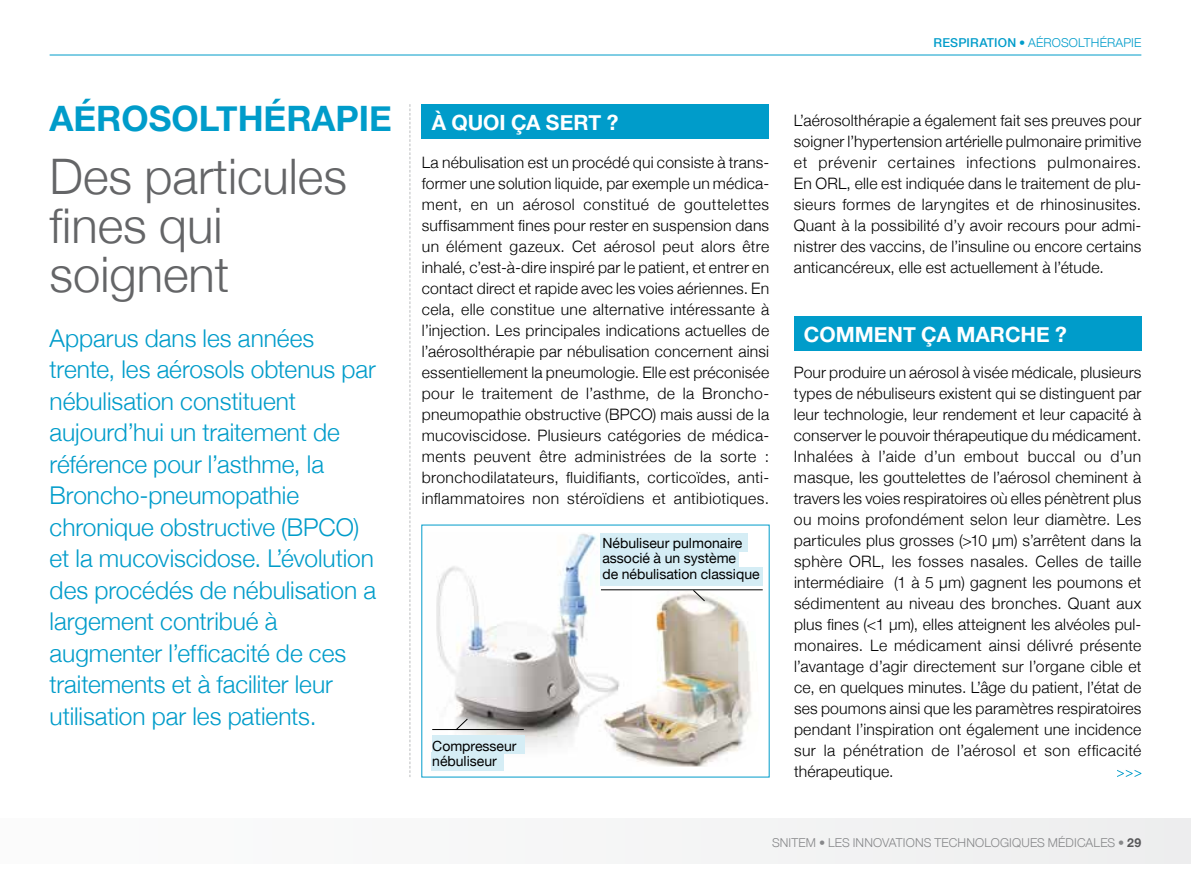
<style>
.page{position:relative;width:1191px;height:893px;background:#fff}
.page>*{position:absolute;margin:0;border:0;box-sizing:border-box;transform-origin:0 0}
.t1{font:300 49px/49px "Helvetica Neue";color:#646567}
.t2{font:700 35px "Helvetica Neue";color:#009cca}
.t3{font:300 24.5px/31.5px "Helvetica Neue";color:#009cca}
.t4{font:700 21px "Helvetica Neue";color:#fff}
.t5{font:300 15.75px/21px "Helvetica Neue";letter-spacing:.02em;color:#000;text-align:justify}
.t6{font:14px/15.8px "Helvetica Neue";color:#000}
.t7{font:300 12.25px "Helvetica Neue";letter-spacing:.015em;color:#87888a}
.t8{font:300 12.25px "Helvetica Neue";letter-spacing:.01em;color:#009cca}
.s1{font-weight:500}
.s2{font-weight:700;color:#58585a}
</style>
<div class="page">
<img style="left:431px;top:533px;width:201px;height:238px">
<svg style="left:409px;top:104px;width:1px;height:673px"></svg>
<hr style="left:50px;top:55px;width:1091px;height:1px;background:#009cca">
<svg style="left:1117px;top:770px;width:24px;height:7px"></svg>
<div style="left:422px;top:104px;width:347px;height:35px;background:#009cca"></div>
<div style="left:0;top:819px;width:1191px;height:44px;background:#f6f6f6"></div>
<div style="left:794px;top:316px;width:347px;height:34px;background:#009cca"></div>
<div style="left:432px;top:735px;width:92px;height:19px;background:#d5edf5"></div>
<div style="left:432px;top:752px;width:72px;height:19px;background:#d5edf5"></div>
<hr style="left:432px;top:729px;width:92px;height:1px;background:#000">
<svg style="left:455px;top:718px;width:13px;height:11px"></svg>
<img style="left:597px;top:591px;width:155px;height:176px">
<div style="left:600px;top:567px;width:163px;height:19px;background:#d5edf5"></div>
<div style="left:600px;top:533px;width:148px;height:19px;background:#d5edf5"></div>
<div style="left:600px;top:550px;width:139px;height:18px;background:#d5edf5"></div>
<hr style="left:601px;top:589px;width:161px;height:1px;background:#000">
<svg style="left:692px;top:590px;width:13px;height:12px"></svg>
<h2 class="t2" style="left:50px;top:91px;width:344px">AÉROSOLTHÉRAPIE</h2>
<h1 class="t1" style="left:50px;top:150px;width:299px">Des particules fines qui soignent</h1>
<p class="t3" style="left:50px;top:321px;width:328px">Apparus dans les années trente, les aérosols obtenus par nébulisation constituent aujourd’hui un traitement de référence pour l’asthme, la<br>Broncho-pneumopathie chronique obstructive (BPCO) et la mucoviscidose. L’évolution des procédés de nébulisation a largement contribué à augmenter l’efficacité de ces traitements et à faciliter leur utilisation par les patients.</p>
<p class="t8" style="left:933px;top:32px;width:209px"><span class="s1">RESPIRATION</span> • AÉROSOLTHÉRAPIE</p>
<h3 class="t4" style="left:432px;top:106px;width:188px">À QUOI ÇA SERT ?</h3>
<p class="t5" style="left:422px;top:151px;width:349px">La nébulisation est un procédé qui consiste à trans&shy;former une solution liquide, par exemple un médica&shy;ment, en un aérosol constitué de gouttelettes suffisamment fines pour rester en suspension dans un élément gazeux. Cet aérosol peut alors être inhalé, c’est-à-dire inspiré par le patient, et entrer en contact direct et rapide avec les voies aériennes. En cela, elle constitue une alternative intéressante à l’injection. Les principales indications actuelles de l’aérosolthérapie par nébulisation concernent ainsi essentiellement la pneumologie. Elle est préconisée pour le traitement de l’asthme, de la Broncho&shy;pneumopathie obstructive (BPCO) mais aussi de la mucoviscidose. Plusieurs catégories de médica&shy;ments peuvent être administrées de la sorte : bronchodilatateurs, fluidifiants, corticoïdes, anti&shy;inflammatoires non stéroïdiens et antibiotiques.</p>
<p class="t6" style="left:432px;top:738px;width:86px">Compresseur nébuliseur</p>
<p class="t6" style="left:602px;top:535px;width:159px">Nébuliseur pulmonaire associé à un système<br>de nébulisation classique</p>
<p class="t5" style="left:794px;top:109px;width:349px">L’aérosolthérapie a également fait ses preuves pour soigner l’hypertension artérielle pulmonaire primitive et prévenir certaines infections pulmonaires.<br>En ORL, elle est indiquée dans le traitement de plu&shy;sieurs formes de laryngites et de rhinosinusites.<br>Quant à la possibilité d’y avoir recours pour admi&shy;nistrer des vaccins, de l’insuline ou encore certains anticancéreux, elle est actuellement à l’étude.</p>
<h3 class="t4" style="left:804px;top:318px;width:264px">COMMENT ÇA MARCHE ?</h3>
<p class="t5" style="left:794px;top:361px;width:349px">Pour produire un aérosol à visée médicale, plusieurs types de nébuliseurs existent qui se distinguent par leur technologie, leur rendement et leur capacité à conserver le pouvoir thérapeutique du médicament.<br>Inhalées à l’aide d’un embout buccal ou d’un masque, les gouttelettes de l’aérosol cheminent à travers les voies respiratoires où elles pénètrent plus ou moins profondément selon leur diamètre. Les particules plus grosses (&gt;10 µm) s’arrêtent dans la sphère ORL, les fosses nasales. Celles de taille intermédiaire (1 à 5 µm) gagnent les poumons et sédimentent au niveau des bronches. Quant aux plus fines (&lt;1 µm), elles atteignent les alvéoles pul&shy;monaires. Le médicament ainsi délivré présente l’avantage d’agir directement sur l’organe cible et ce, en quelques minutes. L’âge du patient, l’état de ses poumons ainsi que les paramètres respiratoires pendant l’inspiration ont également une incidence sur la pénétration de l’aérosol et son efficacité thérapeutique.</p>
<p class="t7" style="left:772px;top:833px;width:371px">SNITEM • LES INNOVATIONS TECHNOLOGIQUES MÉDICALES • <span class="s2">29</span></p>
</div>
